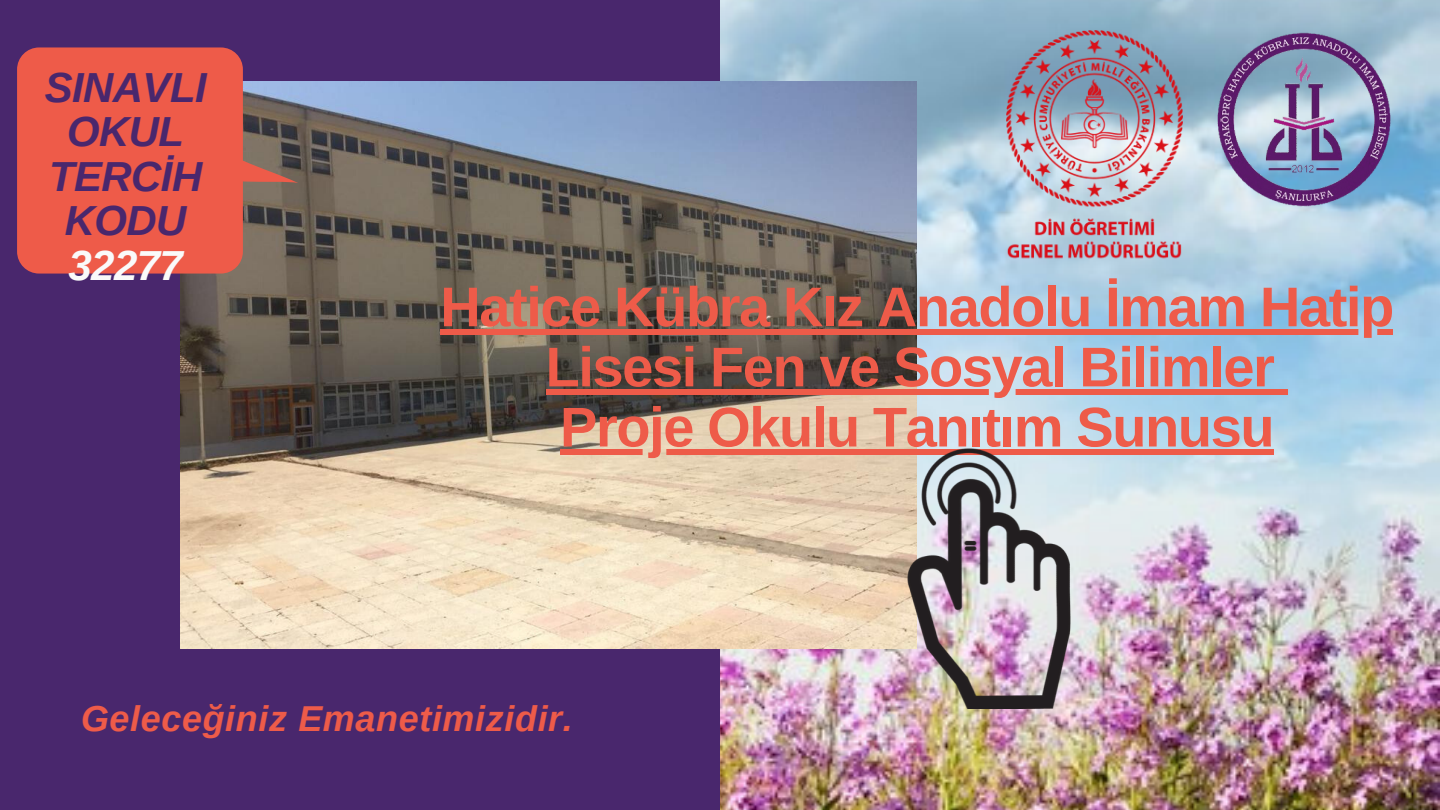
<style>
.page{position:relative;width:1440px;height:810px;background:#fff}
.page>*{position:absolute;margin:0;border:0;box-sizing:border-box;transform-origin:0 0}
.t1{font:700 56px/60.1px "Arimo";letter-spacing:-.025em;color:#ee5b49;text-align:center}
.t2{font:italic 700 42px/44.5px "Arimo";letter-spacing:-.015em;color:#49276d;text-align:center}
.t3{font:italic 700 42px "Arimo";letter-spacing:-.015em;color:#fafafa}
.t4{font:italic 700 36px "Arimo";letter-spacing:.02em;color:#ee5b49}
</style>
<div class="page">
<img style="left:720px;top:0;width:720px;height:810px">
<div style="left:0;top:0;width:720px;height:810px;background:#49276d"></div>
<img style="left:180px;top:81px;width:737px;height:568px">
<img style="left:1215px;top:30px;width:178px;height:179px">
<img style="left:1007px;top:30px;width:176px;height:233px">
<div style="left:440px;top:329px;width:953px;height:6px;background:#ee5b49"></div>
<div style="left:546px;top:390px;width:727px;height:5px;background:#ee5b49"></div>
<div style="left:1273px;top:390px;width:15px;height:5px;background:#ee5b49"></div>
<div style="left:560px;top:450px;width:713px;height:5px;background:#ee5b49"></div>
<svg style="left:17px;top:47px;width:281px;height:227px;background:#d35b4e"></svg>
<img style="left:908px;top:445px;width:164px;height:264px">
<p class="t2" style="left:45px;top:65px;width:164px">SINAVLI<br>OKUL<br>TERCİH<br>KODU</p>
<p class="t3" style="left:68px;top:242px;width:116px">32277</p>
<p class="t1" style="left:440px;top:277px;width:955px">Hatice Kübra Kız Anadolu İmam Hatip<br>Lisesi Fen ve Sosyal Bilimler<br>Proje Okulu Tanıtım Sunusu</p>
<p class="t4" style="left:81px;top:699px;width:493px">Geleceğiniz Emanetimizidir.</p>
</div>
